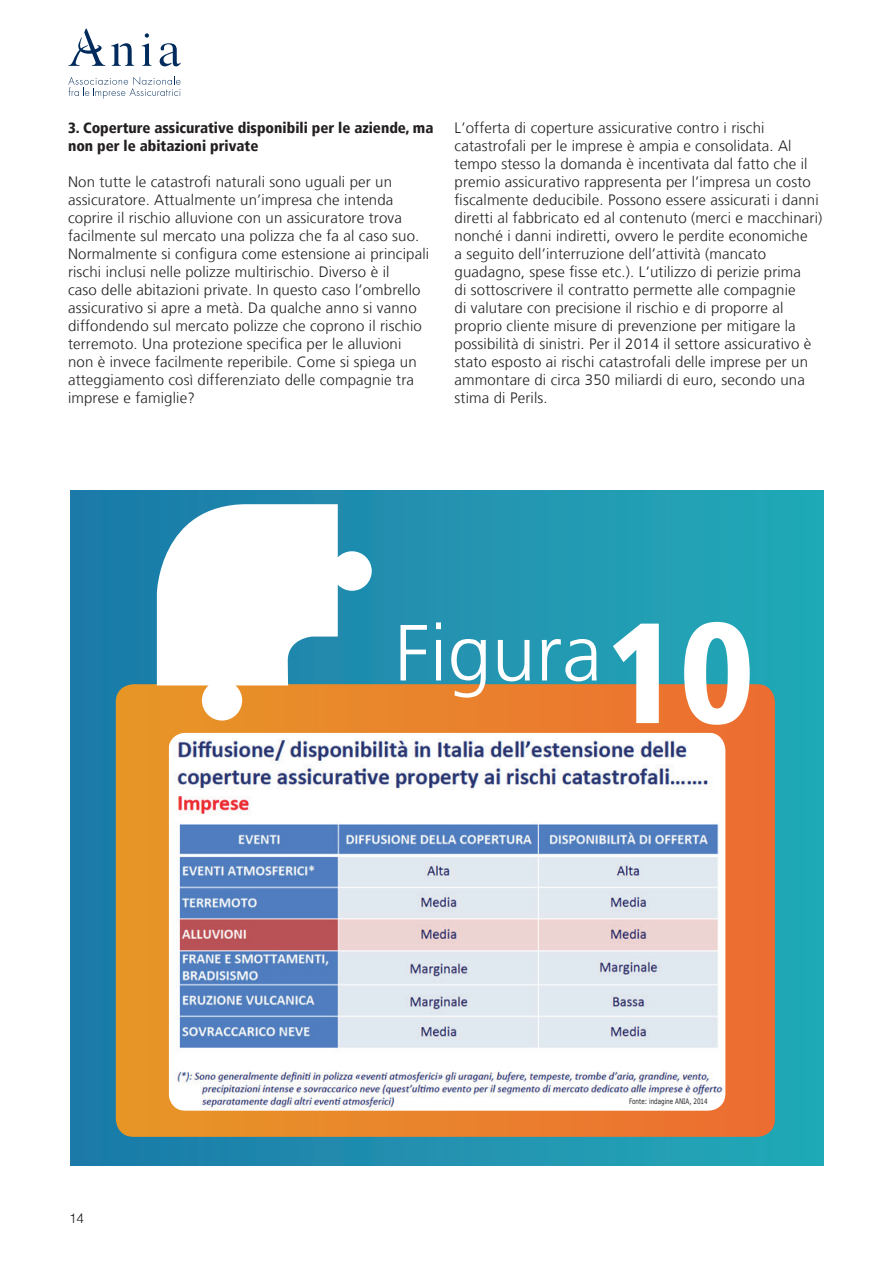
<style>
.page{position:relative;width:893px;height:1263px;background:#fff}
.page>*{position:absolute;margin:0;border:0;box-sizing:border-box;transform-origin:0 0}
.t1{font:300 79.5px "Frutiger LT";color:#fff}
.t2{font:300 15px/18px "Frutiger LT";letter-spacing:.01em;color:#231f20}
.t3{font:900 condensed 15px/18px "Frutiger LT";color:#231f20}
.t4{font:300 13.5px "Helvetica";color:#231f20}
.t5{font:7.5px "MS Reference Sans Serif";color:#231f20;scale:.75 1}
.s1{font-weight:900;font-stretch:condensed;font-size:142.5px}
</style>
<div class="page">
<svg style="left:68px;top:29px;width:37px;height:37px"></svg>
<svg style="left:111px;top:43px;width:23px;height:23px"></svg>
<svg style="left:142px;top:33px;width:10px;height:33px"></svg>
<svg style="left:160px;top:43px;width:21px;height:23px"></svg>
<svg style="left:68px;top:76px;width:113px;height:23px"></svg>
<div style="left:71px;top:490px;width:752px;height:675px;background:linear-gradient(to right,#1c79a8,#24aab7)"></div>
<svg style="left:116px;top:684px;width:659px;height:453px;background:#e8812d"></svg>
<svg style="left:157px;top:504px;width:215px;height:216px"></svg>
<img style="left:168px;top:732px;width:557px;height:379px">
<p class="t3" style="left:68px;top:119px;width:367px">3. Coperture assicurative disponibili per le aziende, ma non per le abitazioni private</p>
<p class="t2" style="left:68px;top:173px;width:363px">Non tutte le catastrofi naturali sono uguali per un assicuratore. Attualmente un’impresa che intenda coprire il rischio alluvione con un assicuratore trova facilmente sul mercato una polizza che fa al caso suo.<br>Normalmente si configura come estensione ai principali rischi inclusi nelle polizze multirischio. Diverso è il<br>caso delle abitazioni private. In questo caso l’ombrello assicurativo si apre a metà. Da qualche anno si vanno diffondendo sul mercato polizze che coprono il rischio terremoto. Una protezione specifica per le alluvioni non è invece facilmente reperibile. Come si spiega un atteggiamento così differenziato delle compagnie tra imprese e famiglie?</p>
<p class="t2" style="left:455px;top:119px;width:369px">L’offerta di coperture assicurative contro i rischi catastrofali per le imprese è ampia e consolidata. Al tempo stesso la domanda è incentivata dal fatto che il premio assicurativo rappresenta per l’impresa un costo fiscalmente deducibile. Possono essere assicurati i danni diretti al fabbricato ed al contenuto (merci e macchinari) nonché i danni indiretti, ovvero le perdite economiche<br>a seguito dell’interruzione dell’attività (mancato guadagno, spese fisse etc.). L’utilizzo di perizie prima<br>di sottoscrivere il contratto permette alle compagnie<br>di valutare con precisione il rischio e di proporre al proprio cliente misure di prevenzione per mitigare la possibilità di sinistri. Per il 2014 il settore assicurativo è stato esposto ai rischi catastrofali delle imprese per un ammontare di circa 350 miliardi di euro, secondo una stima di Perils.</p>
<h1 class="t1" style="left:394px;top:608px;width:361px">Figura<span class="s1">10</span></h1>
<p class="t4" style="left:69px;top:1208px;width:17px">14</p>
<p class="t5" style="left:629px;top:1096px;width:106px">Fonte: indagine ANIA, 2014</p>
</div>
